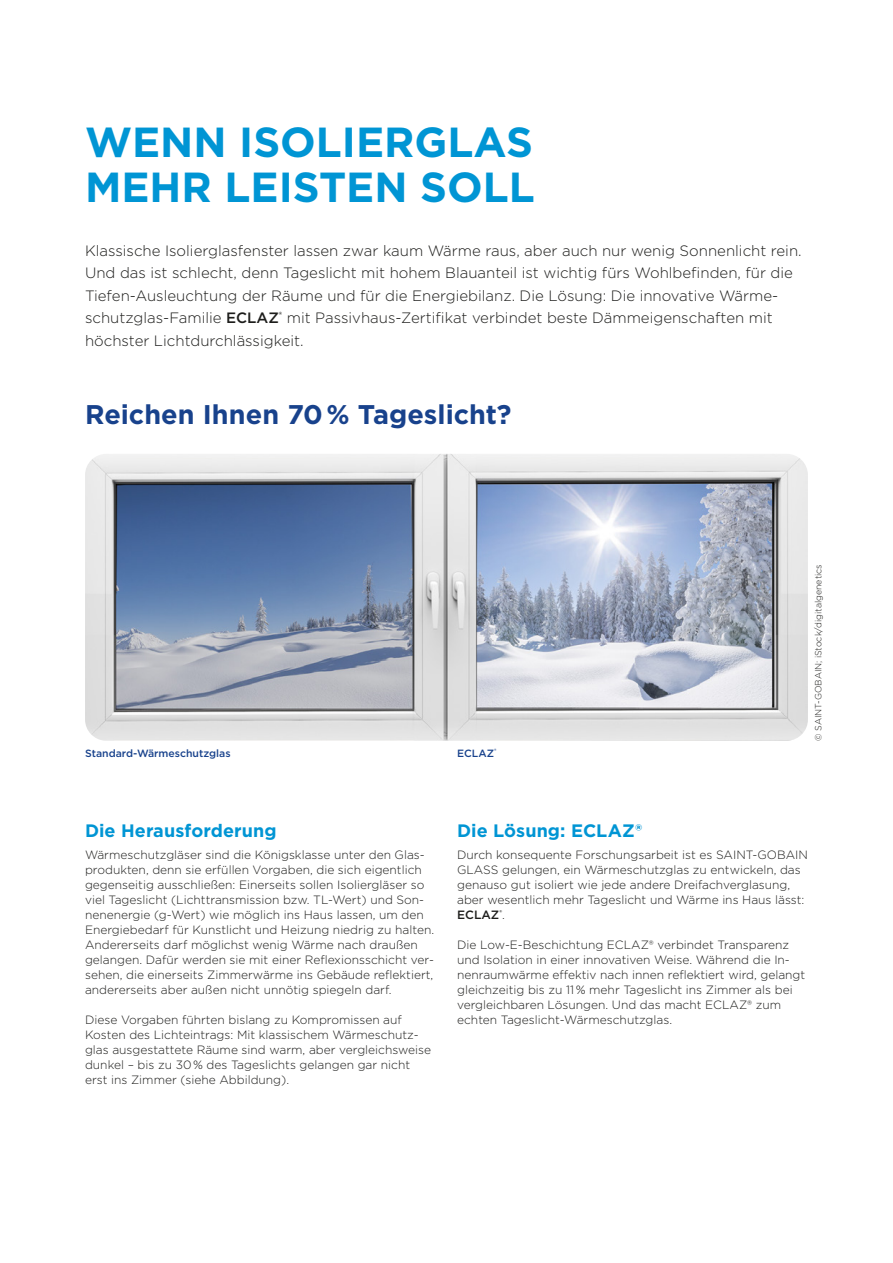
<style>
.page{position:relative;width:893px;height:1263px;background:#fff}
.page>*{position:absolute;margin:0;border:0;box-sizing:border-box;transform-origin:0 0}
.t1{font:700 42px/45px "Gotham";color:#0095d4}
.t2{font:700 27px "Gotham";color:#18428c}
.t3{font:700 18px "Gotham";letter-spacing:.005em;color:#0095d4}
.t4{font:300 15px/22.5px "Gotham";color:#1d1d1b}
.t5{font:300 12px/15px "Gotham";color:#1d1d1b}
.t6{font:500 10.5px "Gotham";color:#18428c}
.t7{font:300 9px "Gotham";letter-spacing:-.005em;color:#1d1d1b}
.s1{font-weight:500}
</style>
<div class="page">
<img style="left:85px;top:454px;width:723px;height:287px">
<h1 class="t1" style="left:85px;top:119px;width:451px">WENN ISOLIERGLAS<br>MEHR LEISTEN SOLL</h1>
<p class="t4" style="left:85px;top:239px;width:718px">Klassische Isolierglasfenster lassen zwar kaum Wärme raus, aber auch nur wenig Sonnenlicht rein.<br>Und das ist schlecht, denn Tageslicht mit hohem Blauanteil ist wichtig fürs Wohlbefinden, für die Tiefen-Ausleuchtung der Räume und für die Energiebilanz. Die Lösung: Die innovative Wärme&shy;schutzglas-Familie <span class="s1">ECLAZ</span><sup>®</sup> mit Passivhaus-Zertifikat verbindet beste Dämmeigenschaften mit höchster Lichtdurchlässigkeit.</p>
<h2 class="t2" style="left:85px;top:396px;width:428px">Reichen Ihnen 70 % Tageslicht?</h2>
<p class="t6" style="left:85px;top:746px;width:147px">Standard-Wärmeschutzglas</p>
<p class="t6" style="left:457px;top:746px;width:41px">ECLAZ<sup>®</sup></p>
<p class="t7" style="left:813px;top:741px;width:178px;rotate:-90deg">© SAINT-GOBAIN; iStock/digitalgenetics</p>
<h3 class="t3" style="left:85px;top:818px;width:193px">Die Herausforderung</h3>
<p class="t5" style="left:85px;top:847px;width:351px">Wärmeschutzgläser sind die Königsklasse unter den Glas&shy;produkten, denn sie erfüllen Vorgaben, die sich eigentlich gegenseitig ausschließen: Einerseits sollen Isoliergläser so viel Tageslicht (Lichttransmission bzw. TL-Wert) und Son&shy;nenenergie (g-Wert) wie möglich ins Haus lassen, um den Energiebedarf für Kunstlicht und Heizung niedrig zu halten.<br>Andererseits darf möglichst wenig Wärme nach draußen gelangen. Dafür werden sie mit einer Reflexionsschicht ver&shy;sehen, die einerseits Zimmerwärme ins Gebäude reflektiert, andererseits aber außen nicht unnötig spiegeln darf.</p>
<p class="t5" style="left:85px;top:1012px;width:348px">Diese Vorgaben führten bislang zu Kompromissen auf Kosten des Lichteintrags: Mit klassischem Wärmeschutz&shy;glas ausgestattete Räume sind warm, aber vergleichsweise dunkel – bis zu 30 % des Tageslichts gelangen gar nicht erst ins Zimmer (siehe Abbildung).</p>
<h3 class="t3" style="left:457px;top:818px;width:186px">Die Lösung: ECLAZ®</h3>
<p class="t5" style="left:457px;top:847px;width:352px">Durch konsequente Forschungsarbeit ist es SAINT-GOBAIN GLASS gelungen, ein Wärmeschutzglas zu entwickeln, das genauso gut isoliert wie jede andere Dreifachverglasung, aber wesentlich mehr Tageslicht und Wärme ins Haus lässt:<br><span class="s1">ECLAZ</span><sup>®</sup>.</p>
<p class="t5" style="left:457px;top:937px;width:350px">Die Low-E-Beschichtung ECLAZ® verbindet Transparenz und Isolation in einer innovativen Weise. Während die In&shy;nenraumwärme effektiv nach innen reflektiert wird, gelangt gleichzeitig bis zu 11 % mehr Tageslicht ins Zimmer als bei vergleichbaren Lösungen. Und das macht ECLAZ® zum echten Tageslicht-Wärmeschutzglas.</p>
</div>
